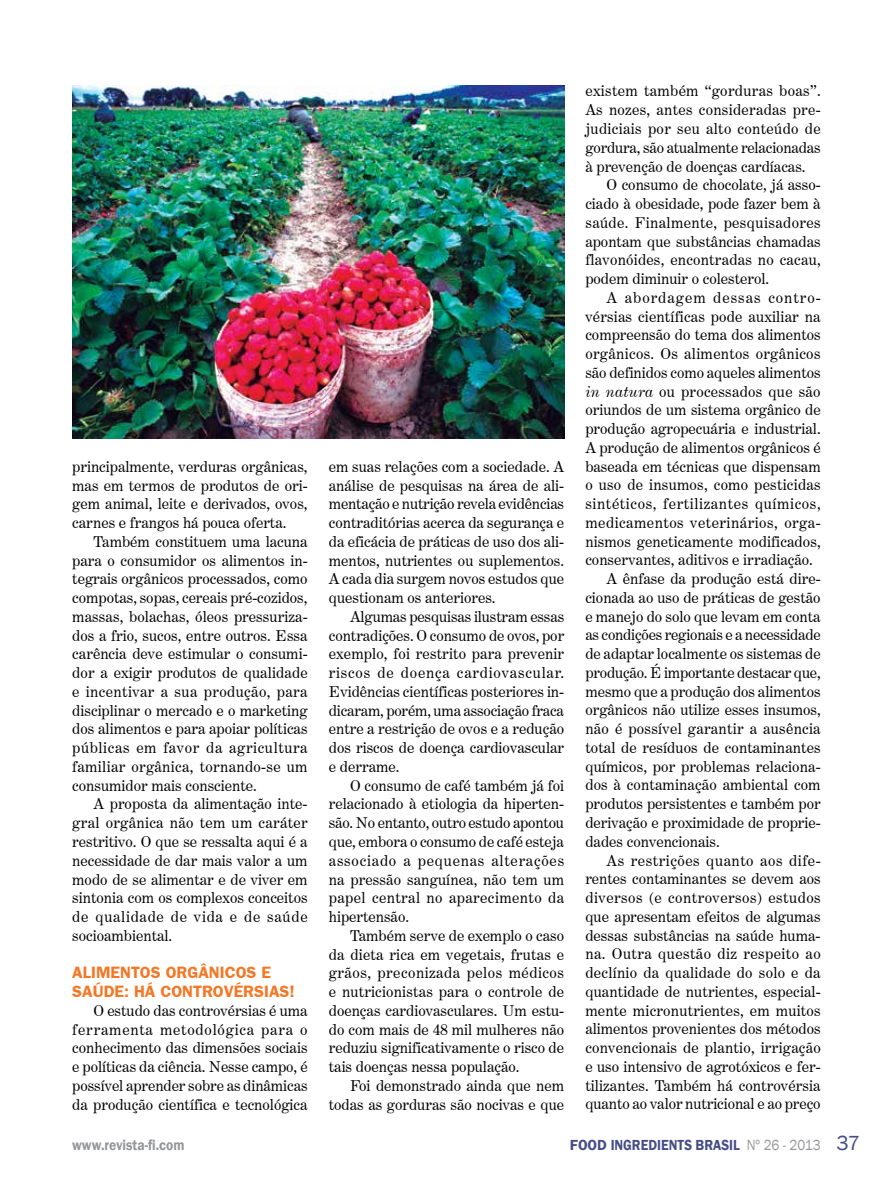
<style>
.page{position:relative;width:893px;height:1191px;background:#fff}
.page>*{position:absolute;margin:0;border:0;box-sizing:border-box;transform-origin:0 0}
.t1{font:700 16.5px "Frankfurt Gothic";color:#f47725}
.t2{font:15px/18.8px "Century Expanded BT";color:#000;text-align:justify}
.t3{font:15px "Century Expanded BT";letter-spacing:.03em;color:#000}
.t4{font:15px "Century Expanded BT";letter-spacing:.02em;color:#000}
.t5{font:15px "Century Expanded BT";letter-spacing:.04em;color:#000}
.t6{font:600 15px "Franklin Gothic";color:#464d87}
.t7{font:15px "Century Expanded BT";letter-spacing:.035em;color:#000}
.t8{font:15px "Century Expanded BT";letter-spacing:.065em;color:#000}
.t9{font:600 15px "Franklin Gothic";color:#939598;scale:.9 1}
.s1{font-style:italic}
.s2{font-weight:400;color:#939598}
.s3{font-weight:400;font-size:21px}
</style>
<div class="page">
<img style="left:72px;top:85px;width:492px;height:353px">
<p class="t2" style="left:72px;top:457px;width:237px">principalmente, verduras orgânicas, mas em termos de produtos de ori&shy;gem animal, leite e derivados, ovos, carnes e frangos há pouca oferta.</p>
<p class="t2" style="left:72px;top:532px;width:237px;text-indent:21px">Também constituem uma lacuna para o consumidor os alimentos in&shy;tegrais orgânicos processados, como compotas, sopas, cereais pré-cozidos, massas, bolachas, óleos pressuriza&shy;dos a frio, sucos, entre outros. Essa carência deve estimular o consumi&shy;dor a exigir produtos de qualidade e incentivar a sua produção, para disciplinar o mercado e o marketing dos alimentos e para apoiar políticas públicas em favor da agricultura familiar orgânica, tornando-se um consumidor mais consciente.</p>
<p class="t2" style="left:72px;top:794px;width:237px;text-indent:21px">A proposta da alimentação inte&shy;gral orgânica não tem um caráter restritivo. O que se ressalta aqui é a necessidade de dar mais valor a um modo de se alimentar e de viver em sintonia com os complexos conceitos de qualidade de vida e de saúde socioambiental.</p>
<p class="t1" style="left:72px;top:963px;width:22px">ALIMENTOS</p>
<p class="t1" style="left:166px;top:963px;width:11px">ORGÂNICOS</p>
<p class="t1" style="left:261px;top:963px;width:10px">E</p>
<p class="t1" style="left:72px;top:981px;width:100px">SAÚDE: HÁ CONTRO</p>
<p class="t1" style="left:224px;top:981px;width:30px">VÉRSIAS</p>
<p class="t1" style="left:290px;top:981px;width:7px">!</p>
<p class="t2" style="left:72px;top:1001px;width:237px;text-indent:21px">O estudo das controvérsias é uma ferramenta metodológica para o conhecimento das dimensões sociais e políticas da ciência. Nesse campo, é possível aprender sobre as dinâmicas da produção científica e tecnológica</p>
<p class="t2" style="left:329px;top:457px;width:237px">em suas relações com a sociedade. A análise de pesquisas na área de ali&shy;mentação e nutrição revela evidências contraditórias acerca da segurança e da eficácia de práticas de uso dos ali&shy;mentos, nutrientes ou suplementos.<br>A cada dia surgem novos estudos que questionam os anteriores.</p>
<p class="t2" style="left:329px;top:607px;width:237px;text-indent:21px">Algumas pesquisas ilustram essas contradições. O consumo de ovos, por exemplo, foi restrito para prevenir riscos de doença cardiovascular.<br>Evidências científicas posteriores in&shy;dicaram, porém, uma associação fraca entre a restrição de ovos e a redução dos riscos de doença cardiovascular e derrame.</p>
<p class="t2" style="left:329px;top:776px;width:237px;text-indent:21px">O consumo de café também já foi relacionado à etiologia da hiperten&shy;são. No entanto, outro estudo apontou que, embora o consumo de café esteja associado a pequenas alterações na pressão sanguínea, não tem um papel central no aparecimento da hipertensão.</p>
<p class="t2" style="left:329px;top:926px;width:237px;text-indent:21px">Também serve de exemplo o caso da dieta rica em vegetais, frutas e grãos, preconizada pelos médicos e nutricionistas para o controle de doenças cardiovasculares. Um estu&shy;do com mais de 48 mil mulheres não reduziu significativamente o risco de tais doenças nessa população.</p>
<p class="t2" style="left:329px;top:1076px;width:237px;text-align:right">Foi demonstrado ainda que nem todas as gorduras são nocivas e que</p>
<p class="t2" style="left:585px;top:82px;width:237px">existem também “gorduras boas”.<br>As nozes, antes consideradas pre&shy;judiciais por seu alto conteúdo de gordura, são atualmente relacionadas à prevenção de doenças cardíacas.</p>
<p class="t2" style="left:585px;top:175px;width:237px;text-indent:21px">O consumo de chocolate, já asso&shy;ciado à obesidade, pode fazer bem à saúde. Finalmente, pesquisadores apontam que substâncias chamadas flavonóides, encontradas no cacau, podem diminuir o colesterol.</p>
<p class="t8" style="left:607px;top:288px;width:216px">A abordagem dessas contro-</p>
<p class="t2" style="left:585px;top:307px;width:237px">vérsias científicas pode auxiliar na</p>
<p class="t2" style="left:585px;top:325px;width:237px">compreensão do tema dos alimentos</p>
<p class="t4" style="left:585px;top:344px;width:237px">orgânicos. Os alimentos orgânicos</p>
<p class="t2" style="left:585px;top:363px;width:237px">são definidos como aqueles alimentos</p>
<p class="t2" style="left:585px;top:382px;width:237px"><span class="s1">in natura</span> ou processados que são</p>
<p class="t2" style="left:585px;top:400px;width:237px">oriundos de um sistema orgânico de</p>
<p class="t2" style="left:585px;top:419px;width:237px">produção agropecuária e industrial.</p>
<p class="t2" style="left:585px;top:438px;width:237px">A produção de alimentos orgânicos é</p>
<p class="t2" style="left:585px;top:457px;width:237px">baseada em técnicas que dispensam</p>
<p class="t2" style="left:585px;top:475px;width:237px">o uso de insumos, como pesticidas</p>
<p class="t5" style="left:585px;top:494px;width:237px">sintéticos, fertilizantes químicos,</p>
<p class="t3" style="left:585px;top:513px;width:237px">medicamentos veterinários, orga-</p>
<p class="t2" style="left:585px;top:532px;width:237px">nismos geneticamente modificados,</p>
<p class="t2" style="left:585px;top:550px;width:229px">conservantes, aditivos e irradiação.</p>
<p class="t2" style="left:607px;top:569px;width:216px">A ênfase da produção está dire-</p>
<p class="t2" style="left:585px;top:588px;width:237px">cionada ao uso de práticas de gestão</p>
<p class="t2" style="left:585px;top:607px;width:237px">e manejo do solo que levam em conta</p>
<p class="t2" style="left:585px;top:625px;width:237px">as condições regionais e a necessidade</p>
<p class="t2" style="left:585px;top:644px;width:237px">de adaptar localmente os sistemas de</p>
<p class="t2" style="left:585px;top:663px;width:237px">produção. É importante destacar que,</p>
<p class="t2" style="left:585px;top:682px;width:237px">mesmo que a produção dos alimentos</p>
<p class="t2" style="left:585px;top:700px;width:237px">orgânicos não utilize esses insumos,</p>
<p class="t4" style="left:585px;top:719px;width:237px">não é possível garantir a ausência</p>
<p class="t2" style="left:585px;top:738px;width:237px">total de resíduos de contaminantes</p>
<p class="t2" style="left:585px;top:757px;width:237px">químicos, por problemas relaciona-</p>
<p class="t2" style="left:585px;top:775px;width:237px">dos à contaminação ambiental com</p>
<p class="t2" style="left:585px;top:794px;width:237px">produtos persistentes e também por</p>
<p class="t2" style="left:585px;top:813px;width:237px">derivação e proximidade de proprie-</p>
<p class="t2" style="left:585px;top:832px;width:136px">dades convencionais.</p>
<p class="t7" style="left:607px;top:851px;width:216px">As restrições quanto aos dife-</p>
<p class="t2" style="left:585px;top:869px;width:237px">rentes contaminantes se devem aos</p>
<p class="t3" style="left:585px;top:888px;width:237px">diversos (e controversos) estudos</p>
<p class="t2" style="left:585px;top:907px;width:237px">que apresentam efeitos de algumas</p>
<p class="t2" style="left:585px;top:925px;width:237px">dessas substâncias na saúde huma-</p>
<p class="t3" style="left:585px;top:944px;width:237px">na. Outra questão diz respeito ao</p>
<p class="t4" style="left:585px;top:963px;width:237px">declínio da qualidade do solo e da</p>
<p class="t2" style="left:585px;top:982px;width:237px">quantidade de nutrientes, especial-</p>
<p class="t2" style="left:585px;top:1000px;width:237px">mente micronutrientes, em muitos</p>
<p class="t2" style="left:585px;top:1019px;width:237px">alimentos provenientes dos métodos</p>
<p class="t2" style="left:585px;top:1038px;width:237px">convencionais de plantio, irrigação</p>
<p class="t2" style="left:585px;top:1057px;width:237px">e uso intensivo de agrotóxicos e fer-</p>
<p class="t2" style="left:585px;top:1075px;width:237px">tilizantes. Também há controvérsia</p>
<p class="t2" style="left:585px;top:1094px;width:237px">quanto ao valor nutricional e ao preço</p>
<p class="t9" style="left:72px;top:1135px;width:126px">www.revista-fi.com</p>
<p class="t6" style="left:570px;top:1135px;width:292px">FOOD INGREDIENTS BRASIL <span class="s2">Nº 26 - 2013</span> <span class="s3">37</span></p>
</div>
